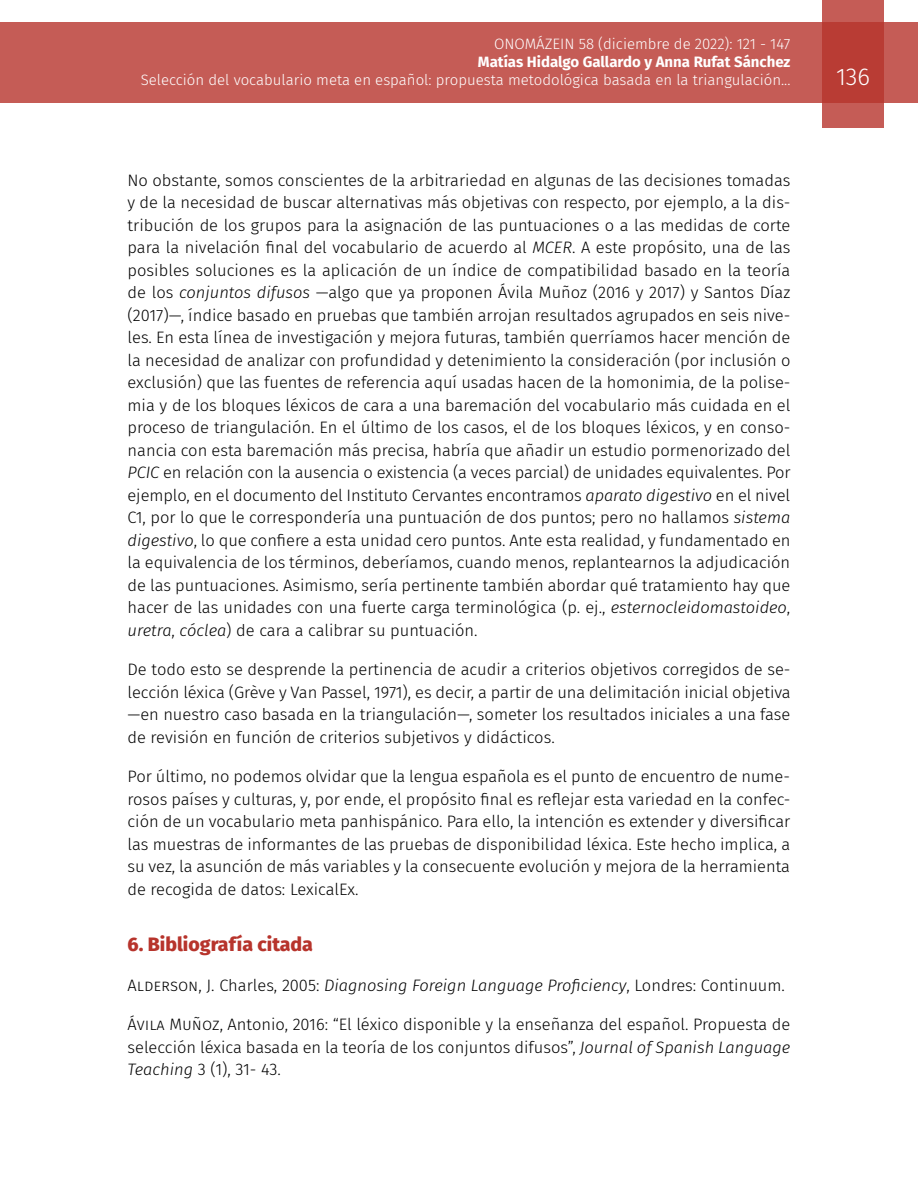
<style>
.page{position:relative;width:918px;height:1188px;background:#fff}
.page>*{position:absolute;margin:0;border:0;box-sizing:border-box;transform-origin:0 0}
.t1{font:300 24px "Fira Sans";color:#fff}
.t2{font:800 19.5px "Fira Sans";color:#b7342c}
.t3{font:300 16.5px/22.5px "Fira Sans";color:#000;text-align:justify}
.t4{font:300 15px "Fira Sans";color:#fff}
.t5{font:700 15px "Fira Sans";color:#fff}
.s1{font-style:italic}
</style>
<div class="page">
<div style="left:0;top:23px;width:918px;height:80px;background:#c55c56"></div>
<svg style="left:822px;top:0;width:62px;height:128px;background:#bd4740"></svg>
<p class="t4" style="left:494px;top:34px;width:298px">ONOMÁZEIN 58 (diciembre de 2022): 121 - 147</p>
<p class="t5" style="left:478px;top:50px;width:314px">Matías Hidalgo Gallardo y Anna Rufat Sánchez</p>
<p class="t4" style="left:141px;top:70px;width:651px">Selección del vocabulario meta en español: propuesta metodológica basada en la triangulación...</p>
<h1 class="t1" style="left:836px;top:60px;width:36px">136</h1>
<p class="t3" style="left:128px;top:168px;width:665px">No obstante, somos conscientes de la arbitrariedad en algunas de las decisiones tomadas y de la necesidad de buscar alternativas más objetivas con respecto, por ejemplo, a la dis&shy;tribución de los grupos para la asignación de las puntuaciones o a las medidas de corte para la nivelación final del vocabulario de acuerdo al <span class="s1">MCER</span>. A este propósito, una de las posibles soluciones es la aplicación de un índice de compatibilidad basado en la teoría de los <span class="s1">conjuntos difusos</span> —algo que ya proponen Ávila Muñoz (2016 y 2017) y Santos Díaz (2017)—, índice basado en pruebas que también arrojan resultados agrupados en seis nive&shy;les. En esta línea de investigación y mejora futuras, también querríamos hacer mención de la necesidad de analizar con profundidad y detenimiento la consideración (por inclusión o exclusión) que las fuentes de referencia aquí usadas hacen de la homonimia, de la polise&shy;mia y de los bloques léxicos de cara a una baremación del vocabulario más cuidada en el proceso de triangulación. En el último de los casos, el de los bloques léxicos, y en conso&shy;nancia con esta baremación más precisa, habría que añadir un estudio pormenorizado del <span class="s1">PCIC</span> en relación con la ausencia o existencia (a veces parcial) de unidades equivalentes. Por ejemplo, en el documento del Instituto Cervantes encontramos <span class="s1">aparato digestivo</span> en el nivel C1, por lo que le correspondería una puntuación de dos puntos; pero no hallamos <span class="s1">sistema digestivo</span>, lo que confiere a esta unidad cero puntos. Ante esta realidad, y fundamentado en la equivalencia de los términos, deberíamos, cuando menos, replantearnos la adjudicación de las puntuaciones. Asimismo, sería pertinente también abordar qué tratamiento hay que hacer de las unidades con una fuerte carga terminológica (p. ej., <span class="s1">esternocleidomastoideo</span>, <span class="s1">uretra</span>, <span class="s1">cóclea</span>) de cara a calibrar su puntuación.</p>
<p class="t3" style="left:128px;top:658px;width:665px">De todo esto se desprende la pertinencia de acudir a criterios objetivos corregidos de se&shy;lección léxica (Grève y Van Passel, 1971), es decir, a partir de una delimitación inicial objetiva —en nuestro caso basada en la triangulación—, someter los resultados iniciales a una fase de revisión en función de criterios subjetivos y didácticos.</p>
<p class="t3" style="left:128px;top:765px;width:664px">Por último, no podemos olvidar que la lengua española es el punto de encuentro de nume&shy;rosos países y culturas, y, por ende, el propósito final es reflejar esta variedad en la confec&shy;ción de un vocabulario meta panhispánico. Para ello, la intención es extender y diversificar las muestras de informantes de las pruebas de disponibilidad léxica. Este hecho implica, a su vez, la asunción de más variables y la consecuente evolución y mejora de la herramienta de recogida de datos: LexicalEx.</p>
<p class="t2" style="left:128px;top:927px;width:187px">6. Bibliografía citada</p>
<p class="t3" style="left:128px;top:973px;width:659px">Alderson, J. Charles, 2005: <span class="s1">Diagnosing Foreign Language Proficiency</span>, Londres: Continuum.</p>
<p class="t3" style="left:128px;top:1013px;width:664px">Ávila Muñoz, Antonio, 2016: “El léxico disponible y la enseñanza del español. Propuesta de selección léxica basada en la teoría de los conjuntos difusos”, <span class="s1">Journal of Spanish Language Teaching</span> 3 (1), 31- 43.</p>
</div>
